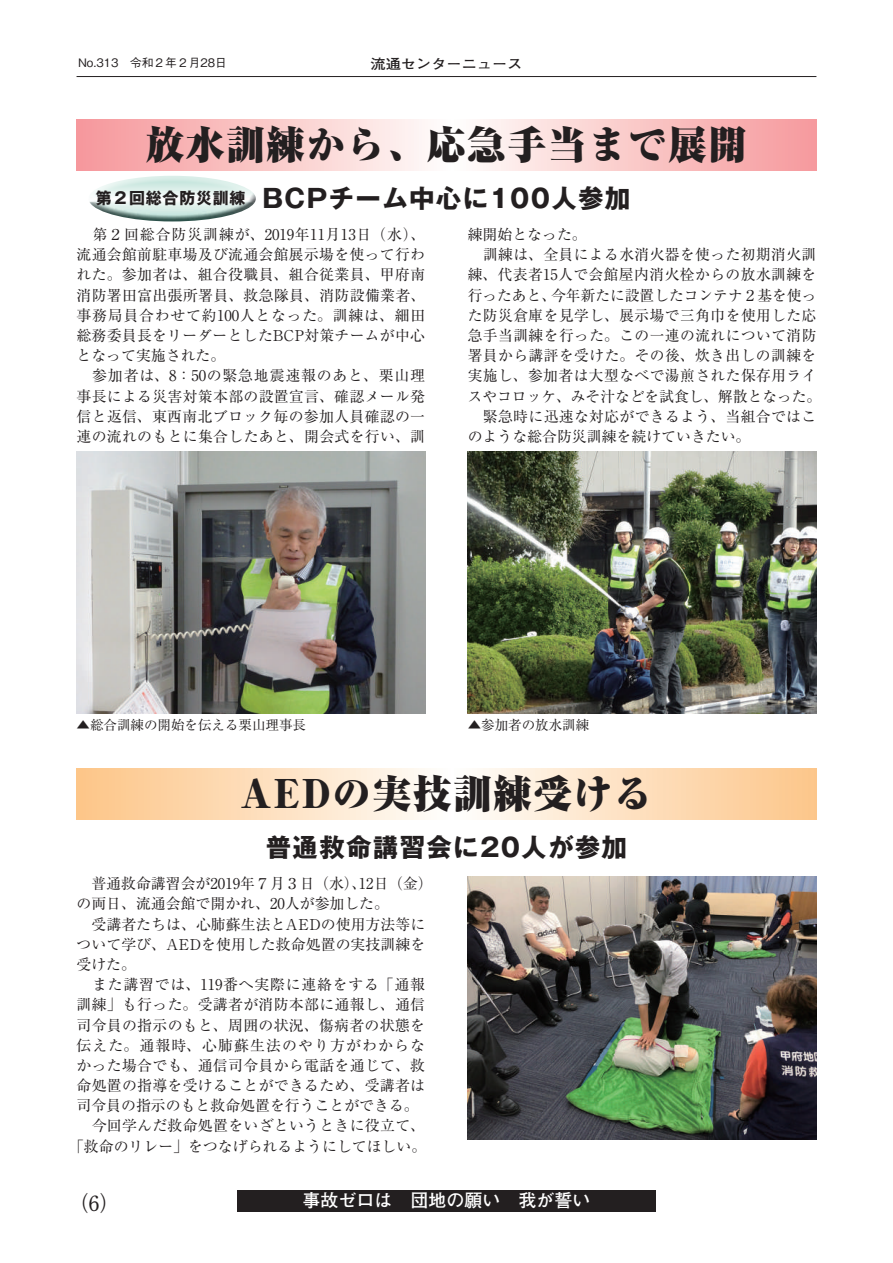
<style>
.page{position:relative;width:893px;height:1263px;background:#fff}
.page>*{position:absolute;margin:0;border:0;box-sizing:border-box;transform-origin:0 0}
.t1{font:900 38.25px "Ryumin Pr 5";letter-spacing:.05em;color:#231f20}
.t2{font:700 25.5px "Gothic MB101 Pr 5";letter-spacing:.05em;color:#231f20}
.t3{font:700 21px "Futo Min A101 Pr 5";color:#231f20}
.t4{font:700 18px "Futo Go B101 Pr 5";color:#fff}
.t5{font:700 15.9px "Gothic MB101 Pr 5";letter-spacing:.05em;color:#231f20}
.t6{font:14.85px/20.2px "Ryumin Pr 5";letter-spacing:.02em;color:#231f20}
.t7{font:14.85px "Ryumin Pr 5";color:#231f20}
.t8{font:14.85px "Ryumin Pr 5";letter-spacing:.055em;color:#231f20}
.t9{font:14.85px "Ryumin Pr 5";letter-spacing:.075em;color:#231f20}
.t10{font:700 13.8px "Futo Go B101 Pr 5";color:#231f20;scale:1.1 1}
.t11{font:13.5px "Ryumin Pr 5";color:#231f20}
.t12{font:500 11.7px "Gothic BBB Pr 5";color:#231f20}
</style>
<div class="page">
<hr style="left:77px;top:76px;width:739px;height:1px;background:#231f20">
<div style="left:237px;top:1191px;width:419px;height:21px;background:#231f20"></div>
<svg style="left:77px;top:119px;width:739px;height:51px;background:#fac9ca"></svg>
<img style="left:77px;top:452px;width:348px;height:262px">
<img style="left:468px;top:452px;width:348px;height:262px">
<img style="left:89px;top:192px;width:167px;height:29px">
<svg style="left:77px;top:768px;width:739px;height:51px;background:#fde0c0"></svg>
<img style="left:468px;top:876px;width:348px;height:264px">
<p class="t12" style="left:78px;top:53px;width:150px">No.313　令和２年２月28日</p>
<p class="t10" style="left:370px;top:53px;width:140px">流通センターニュース</p>
<h1 class="t1" style="left:146px;top:114px;width:602px">放水訓練から、応急手当まで展開</h1>
<h2 class="t2" style="left:263px;top:177px;width:369px">BCPチーム中心に100人参加</h2>
<p class="t5" style="left:96px;top:185px;width:151px">第２回総合防災訓練</p>
<p class="t6" style="left:77px;top:223px;width:350px">　第２回総合防災訓練が、2019年11月13日（水）、流通会館前駐車場及び流通会館展示場を使って行われた。参加者は、組合役職員、組合従業員、甲府南消防署田富出張所署員、救急隊員、消防設備業者、事務局員合わせて約100人となった。訓練は、細田総務委員長をリーダーとしたBCP対策チームが中心となって実施された。<br>　参加者は、8：50の緊急地震速報のあと、栗山理事長による災害対策本部の設置宣言、確認メール発信と返信、東西南北ブロック毎の参加人員確認の一連の流れのもとに集合したあと、開会式を行い、訓</p>
<p class="t7" style="left:468px;top:223px;width:121px">練開始となった。</p>
<p class="t6" style="left:483px;top:244px;width:335px">訓練は、全員による水消火器を使った初期消火訓</p>
<p class="t6" style="left:468px;top:264px;width:350px">練、代表者15人で会館屋内消火栓からの放水訓練を</p>
<p class="t7" style="left:468px;top:283px;width:350px">行ったあと、今年新たに設置したコンテナ２基を使っ</p>
<p class="t6" style="left:468px;top:304px;width:350px">た防災倉庫を見学し、展示場で三角巾を使用した応</p>
<p class="t6" style="left:468px;top:324px;width:350px">急手当訓練を行った。この一連の流れについて消防</p>
<p class="t6" style="left:468px;top:345px;width:350px">署員から講評を受けた。その後、炊き出しの訓練を</p>
<p class="t6" style="left:468px;top:365px;width:350px">実施し、参加者は大型なべで湯煎された保存用ライ</p>
<p class="t7" style="left:468px;top:384px;width:355px">スやコロッケ、みそ汁などを試食し、解散となった。</p>
<p class="t6" style="left:468px;top:405px;width:350px">　緊急時に迅速な対応ができるよう、当組合ではこ</p>
<p class="t7" style="left:468px;top:425px;width:284px">のような総合防災訓練を続けていきたい。</p>
<p class="t11" style="left:77px;top:714px;width:231px">▲総合訓練の開始を伝える栗山理事長</p>
<p class="t11" style="left:468px;top:714px;width:123px">▲参加者の放水訓練</p>
<h1 class="t1" style="left:241px;top:763px;width:413px">AEDの実技訓練受ける</h1>
<h2 class="t2" style="left:266px;top:826px;width:363px">普通救命講習会に20人が参加</h2>
<p class="t7" style="left:77px;top:872px;width:358px">　普通救命講習会が2019年７月３日（水）、12日（金）</p>
<p class="t7" style="left:77px;top:892px;width:314px">の両日、流通会館で開かれ、20人が参加した。</p>
<p class="t6" style="left:77px;top:913px;width:350px">　受講者たちは、心肺蘇生法とAEDの使用方法等に</p>
<p class="t6" style="left:77px;top:933px;width:350px">ついて学び、AEDを使用した救命処置の実技訓練を</p>
<p class="t6" style="left:77px;top:953px;width:61px">受けた。</p>
<p class="t8" style="left:77px;top:973px;width:350px">　また講習では、119番へ実際に連絡をする「通報</p>
<p class="t6" style="left:77px;top:993px;width:350px">訓練」も行った。受講者が消防本部に通報し、通信</p>
<p class="t6" style="left:77px;top:1014px;width:350px">司令員の指示のもと、周囲の状況、傷病者の状態を</p>
<p class="t9" style="left:77px;top:1033px;width:350px">伝えた。通報時、心肺蘇生法のやり方がわからな</p>
<p class="t6" style="left:77px;top:1054px;width:350px">かった場合でも、通信司令員から電話を通じて、救</p>
<p class="t6" style="left:77px;top:1074px;width:365px">命処置の指導を受けることができるため、受講者は　</p>
<p class="t7" style="left:77px;top:1094px;width:344px">司令員の指示のもと救命処置を行うことができる。</p>
<p class="t6" style="left:77px;top:1115px;width:350px">　今回学んだ救命処置をいざというときに役立て、</p>
<p class="t7" style="left:69px;top:1134px;width:359px">「救命のリレー」をつなげられるようにしてほしい。</p>
<h3 class="t3" style="left:68px;top:1186px;width:55px">（6）</h3>
<p class="t4" style="left:302px;top:1186px;width:289px">事故ゼロは　団地の願い　我が誓い</p>
</div>
